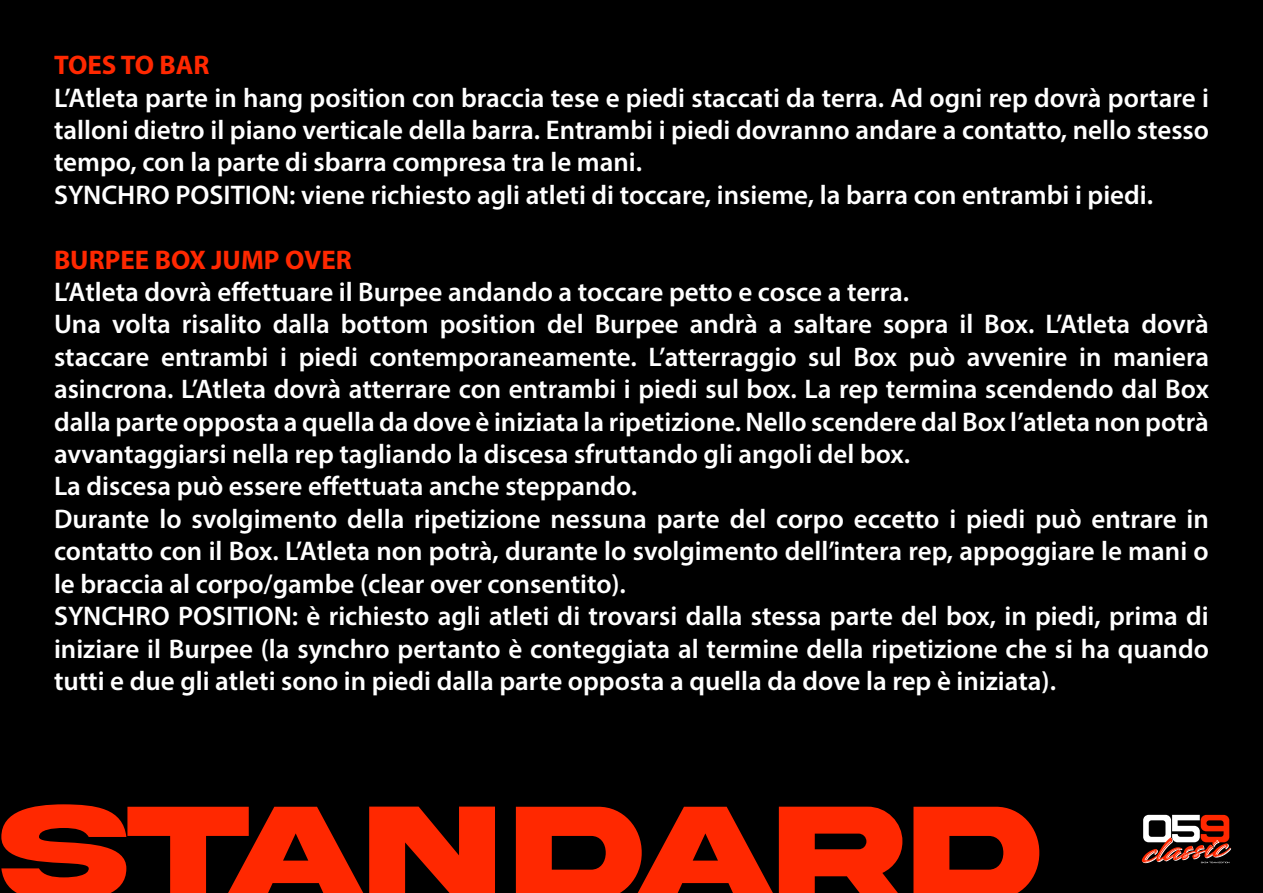
<style>
.page{position:relative;width:1263px;height:893px;background:#000}
.page>*{position:absolute;margin:0;border:0;box-sizing:border-box;transform-origin:0 0}
.t1{font:700 140.4px "Akira Expanded Super";color:#ff2800}
.t2{font:600 27px/32.4px "Myriad Pro";color:#fff}
.t3{font:700 27px "Myriad Pro";color:#ff2800}
</style>
<div class="page">
<svg style="left:1142px;top:815px;width:89px;height:48px"></svg>
<p class="t3" style="left:54px;top:48px;width:157px">TOES TO BAR</p>
<p class="t2" style="left:54px;top:81px;width:1156px">L’Atleta parte in hang position con braccia tese e piedi staccati da terra. Ad ogni rep dovrà portare i talloni dietro il piano verticale della barra. Entrambi i piedi dovranno andare a contatto, nello stesso tempo, con la parte di sbarra compresa tra le mani.<br>SYNCHRO POSITION: viene richiesto agli atleti di toccare, insieme, la barra con entrambi i piedi.</p>
<p class="t3" style="left:54px;top:242px;width:299px">BURPEE BOX JUMP OVER</p>
<p class="t2" style="left:54px;top:275px;width:1156px">L’Atleta dovrà effettuare il Burpee andando a toccare petto e cosce a terra.<br>Una volta risalito dalla bottom position del Burpee andrà a saltare sopra il Box. L’Atleta dovrà staccare entrambi i piedi contemporaneamente. L’atterraggio sul Box può avvenire in maniera asincrona. L’Atleta dovrà atterrare con entrambi i piedi sul box. La rep termina scendendo dal Box dalla parte opposta a quella da dove è iniziata la ripetizione. Nello scendere dal Box l’atleta non potrà avvantaggiarsi nella rep tagliando la discesa sfruttando gli angoli del box.<br>La discesa può essere effettuata anche steppando.<br>Durante lo svolgimento della ripetizione nessuna parte del corpo eccetto i piedi può entrare in contatto con il Box. L’Atleta non potrà, durante lo svolgimento dell’intera rep, appoggiare le mani o le braccia al corpo/gambe (clear over consentito).<br>SYNCHRO POSITION: è richiesto agli atleti di trovarsi dalla stessa parte del box, in piedi, prima di iniziare il Burpee (la synchro pertanto è conteggiata al termine della ripetizione che si ha quando tutti e due gli atleti sono in piedi dalla parte opposta a quella da dove la rep è iniziata).</p>
<h1 class="t1" style="left:0;top:787px;width:1042px">STANDARD</h1>
</div>
